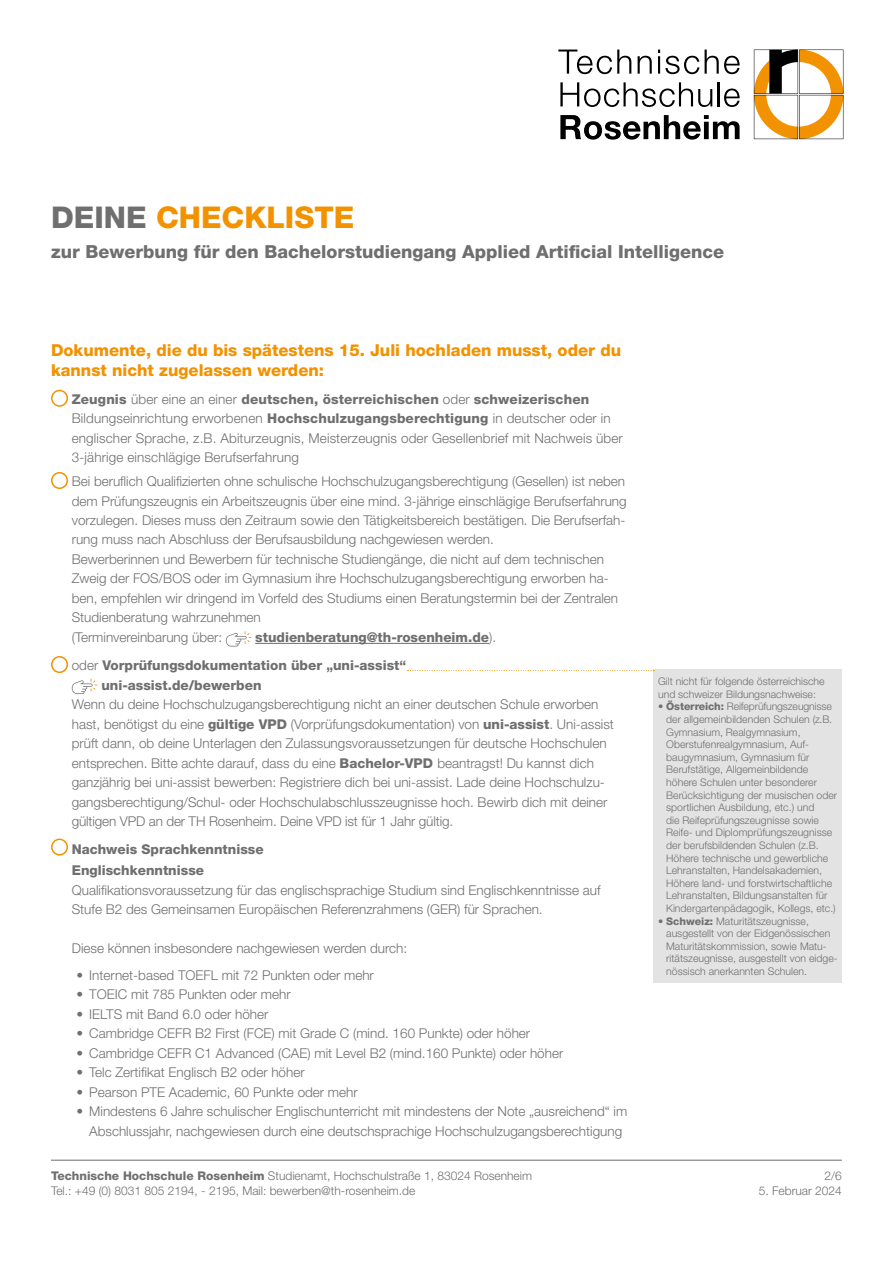
<style>
.page{position:relative;width:893px;height:1263px;background:#fff}
.page>*{position:absolute;margin:0;border:0;box-sizing:border-box;transform-origin:0 0}
.t1{font:800 30px "Helvetica Neue LT Pro";color:#f39200}
.t2{font:800 18px "Helvetica Neue LT Pro";color:#706f6f}
.t3{font:800 16.5px/19.5px "Helvetica Neue LT Pro";color:#f39200}
.t4{font:300 13.5px/19.5px "Helvetica Neue LT Pro";color:#706f6f}
.t5{font:800 13.5px/28px "Helvetica Neue LT Pro";color:#706f6f}
.t6{font:300 12px/14.4px "Helvetica Neue LT Pro";color:#706f6f}
.t7{font:300 10.5px/12.6px "Helvetica Neue LT Pro";color:#706f6f}
.s1{color:#706f6f}
.s2{font-weight:800}
.s3{font-weight:300}
</style>
<div class="page">
<svg style="left:560px;top:82px;width:152px;height:25px"></svg>
<hr style="left:718px;top:82px;width:2px;height:24px;background:#000">
<svg style="left:724px;top:89px;width:16px;height:18px"></svg>
<svg style="left:560px;top:115px;width:180px;height:25px"></svg>
<svg style="left:558px;top:50px;width:73px;height:24px"></svg>
<svg style="left:638px;top:56px;width:14px;height:18px"></svg>
<svg style="left:658px;top:50px;width:41px;height:24px"></svg>
<svg style="left:705px;top:50px;width:35px;height:24px"></svg>
<svg style="left:754px;top:50px;width:89px;height:89px"></svg>
<hr style="left:51px;top:1160px;width:791px;height:1px;background:#706f6f">
<div style="left:654px;top:670px;width:188px;height:313px;background:#e3e3e3"></div>
<hr style="left:255px;top:643px;width:234px;height:1px;background:#706f6f">
<div style="left:51px;top:390px;width:17px;height:17px;border:2px solid #f39200;border-radius:50%"></div>
<div style="left:51px;top:472px;width:17px;height:17px;border:2px solid #f39200;border-radius:50%"></div>
<svg style="left:226px;top:631px;width:25px;height:16px"></svg>
<div style="left:51px;top:656px;width:17px;height:17px;border:2px solid #f39200;border-radius:50%"></div>
<svg style="left:72px;top:679px;width:25px;height:15px"></svg>
<div style="left:51px;top:838px;width:17px;height:17px;border:2px solid #f39200;border-radius:50%"></div>
<svg style="left:408px;top:670px;width:246px;height:1px"></svg>
<h1 class="t1" style="left:51px;top:199px;width:305px"><span class="s1">DEINE</span> CHECKLISTE</h1>
<h2 class="t2" style="left:51px;top:241px;width:675px">zur Bewerbung für den Bachelorstudiengang Applied Artificial Intelligence</h2>
<p class="t3" style="left:51px;top:341px;width:572px">Dokumente, die du bis spätestens 15. Juli hochladen musst, oder du kannst nicht zugelassen werden:</p>
<p class="t4" style="left:72px;top:389px;width:553px"><span class="s2">Zeugnis</span> über eine an einer <span class="s2">deutschen, österreichischen</span> oder <span class="s2">schweizerischen </span>Bildungseinrichtung erworbenen <span class="s2">Hochschulzugangsberechtigung</span> in deutscher oder in englischer Sprache, z.B. Abiturzeugnis, Meisterzeugnis oder Gesellenbrief mit Nachweis über 3-jährige einschlägige Berufserfahrung</p>
<p class="t4" style="left:72px;top:471px;width:556px">Bei beruflich Qualifizierten ohne schulische Hochschulzugangsberechtigung (Gesellen) ist neben dem Prüfungszeugnis ein Arbeitszeugnis über eine mind. 3-jährige einschlägige Berufserfahrung vorzulegen. Dieses muss den Zeitraum sowie den Tätigkeitsbereich bestätigen. Die Berufserfah&shy;rung muss nach Abschluss der Berufsausbildung nachgewiesen werden.<br>Bewerberinnen und Bewerbern für technische Studiengänge, die nicht auf dem technischen Zweig der FOS/BOS oder im Gymnasium ihre Hochschulzugangsberechtigung erworben ha&shy;ben, empfehlen wir dringend im Vorfeld des Studiums einen Beratungstermin bei der Zentralen Studienberatung wahrzunehmen<br>(Terminvereinbarung über:</p>
<p class="t5" style="left:72px;top:623px;width:426px;text-indent:183px">studienberatung@th-rosenheim.de<span class="s3">). oder</span> Vorprüfungsdokumentation über „uni-assist“</p>
<p class="t5" style="left:101px;top:671px;width:162px">uni-assist.de/bewerben</p>
<p class="t4" style="left:72px;top:694px;width:544px">Wenn du deine Hochschulzugangsberechtigung nicht an einer deutschen Schule erworben hast, benötigst du eine <span class="s2">gültige VPD</span> (Vorprüfungsdokumentation) von <span class="s2">uni-assist</span>. Uni-assist prüft dann, ob deine Unterlagen den Zulassungsvoraussetzungen für deutsche Hochschulen entsprechen. Bitte achte darauf, dass du eine <span class="s2">Bachelor-VPD</span> beantragst! Du kannst dich ganzjährig bei uni-assist bewerben: Registriere dich bei uni-assist. Lade deine Hochschulzu&shy;gangsberechtigung/Schul- oder Hochschulabschlusszeugnisse hoch. Bewirb dich mit deiner gültigen VPD an der TH Rosenheim. Deine VPD ist für 1 Jahr gültig.</p>
<p class="t5" style="left:72px;top:839px;width:193px;line-height:21px">Nachweis Sprachkenntnisse<br>Englischkenntnisse</p>
<p class="t4" style="left:72px;top:880px;width:530px">Qualifikationsvoraussetzung für das englischsprachige Studium sind Englischkenntnisse auf<br>Stufe B2 des Gemeinsamen Europäischen Referenzrahmens (GER) für Sprachen.</p>
<p class="t4" style="left:72px;top:938px;width:337px">Diese können insbesondere nachgewiesen werden durch:</p>
<p class="t4" style="left:77px;top:965px;width:299px">• Internet-based TOEFL mit 72 Punkten oder mehr</p>
<p class="t4" style="left:77px;top:984px;width:216px">• TOEIC mit 785 Punkten oder mehr</p>
<p class="t4" style="left:77px;top:1004px;width:193px">• IELTS mit Band 6.0 oder höher</p>
<p class="t4" style="left:77px;top:1023px;width:455px">• Cambridge CEFR B2 First (FCE) mit Grade C (mind. 160 Punkte) oder höher</p>
<p class="t4" style="left:77px;top:1043px;width:488px">• Cambridge CEFR C1 Advanced (CAE) mit Level B2 (mind.160 Punkte) oder höher</p>
<p class="t4" style="left:77px;top:1062px;width:230px">• Telc Zertifikat Englisch B2 oder höher</p>
<p class="t4" style="left:77px;top:1082px;width:283px">• Pearson PTE Academic, 60 Punkte oder mehr</p>
<p class="t4" style="left:77px;top:1101px;width:552px;text-align:center">• Mindestens 6 Jahre schulischer Englischunterricht mit mindestens der Note „ausreichend“ im<br>Abschlussjahr, nachgewiesen durch eine deutschsprachige Hochschulzugangsberechtigung</p>
<p class="t6" style="left:51px;top:1169px;width:483px"><span class="s2">Technische Hochschule Rosenheim</span> Studienamt, Hochschulstraße 1, 83024 Rosenheim<br>Tel.: +49 (0) 8031 805 2194, - 2195, Mail: bewerben@th-rosenheim.de</p>
<p class="t7" style="left:658px;top:675px;width:168px">Gilt nicht für folgende österreichische und schweizer Bildungsnachweise:</p>
<p class="t7" style="left:666px;top:700px;width:172px;text-indent:-8px">• <span class="s2">Österreich:</span> Reifeprüfungszeugnisse der allgemeinbildenden Schulen (z.B.<br>Gymnasium, Realgymnasium, Oberstufenrealgymnasium, Auf&shy;baugymnasium, Gymnasium für Berufstätige, Allgemeinbildende höhere Schulen unter besonderer Berücksichtigung der musischen oder sportlichen Ausbildung, etc.) und<br>die Reifeprüfungszeugnisse sowie Reife- und Diplomprüfungszeugnisse der berufsbildenden Schulen (z.B.<br>Höhere technische und gewerbliche Lehranstalten, Handelsakademien, Höhere land- und forstwirtschaftliche Lehranstalten, Bildungsanstalten für Kindergartenpädagogik, Kollegs, etc.)</p>
<p class="t7" style="left:666px;top:914px;width:173px;text-indent:-8px">• <span class="s2">Schweiz:</span> Maturitätszeugnisse, ausgestellt von der Eidgenössischen Maturitätskommission, sowie Matu&shy;ritätszeugnisse, ausgestellt von eidge&shy;nössisch anerkannten Schulen.</p>
<p class="t6" style="left:825px;top:1169px;width:19px">2/6</p>
<p class="t6" style="left:759px;top:1183px;width:85px">5. Februar 2024</p>
</div>
